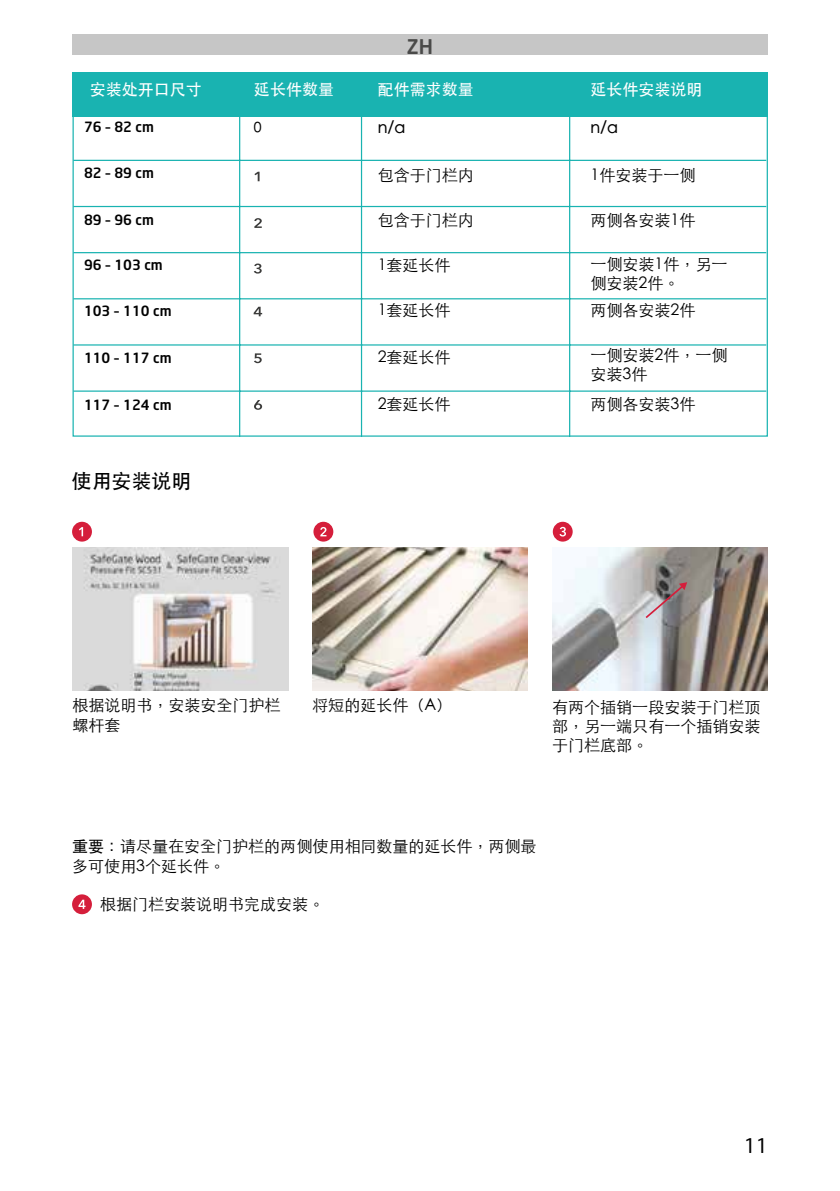
<style>
.page{position:relative;width:840px;height:1191px;background:#fff}
.page>*{position:absolute;margin:0;border:0;box-sizing:border-box;transform-origin:0 0}
.t1{font:500 20px "ST Heiti TC";color:#000}
.t2{font:20px "Neo Sans";color:#000}
.t3{font:500 20px "Neo Sans";color:#4a4a49}
.t4{font:300 16px/19.2px "ST Heiti TC";color:#000}
.t5{font:500 16px "ST Heiti TC";color:#fff}
.t6{font:500 16px "ST Heiti TC";color:#000}
.t7{font:500 14px "Neo Sans";color:#000}
.t8{font:500 14px "ST Heiti TC";color:#000}
.s1{font-weight:500}
</style>
<div class="page">
<svg style="left:254px;top:172px;width:5px;height:9px"></svg>
<svg style="left:254px;top:218px;width:7px;height:10px"></svg>
<svg style="left:254px;top:263px;width:7px;height:10px"></svg>
<svg style="left:253px;top:307px;width:9px;height:9px"></svg>
<svg style="left:254px;top:353px;width:7px;height:10px"></svg>
<svg style="left:254px;top:400px;width:8px;height:10px"></svg>
<hr style="left:239px;top:116px;width:1px;height:321px;background:#19b3b1">
<hr style="left:361px;top:116px;width:1px;height:321px;background:#19b3b1">
<hr style="left:568px;top:116px;width:2px;height:321px;background:#19b3b1">
<hr style="left:73px;top:160px;width:692px;height:1px;background:#19b3b1">
<hr style="left:73px;top:206px;width:692px;height:1px;background:#19b3b1">
<hr style="left:73px;top:252px;width:692px;height:1px;background:#19b3b1">
<hr style="left:73px;top:298px;width:692px;height:1px;background:#19b3b1">
<hr style="left:73px;top:344px;width:692px;height:1px;background:#19b3b1">
<hr style="left:73px;top:390px;width:692px;height:2px;background:#19b3b1">
<div style="left:72px;top:72px;width:695px;height:45px;background:#19b3b1"></div>
<img style="left:552px;top:547px;width:215px;height:143px">
<img style="left:72px;top:547px;width:216px;height:143px">
<img style="left:312px;top:547px;width:215px;height:143px">
<svg style="left:643px;top:582px;width:43px;height:38px;background:#978c90"></svg>
<div style="left:552px;top:522px;width:20px;height:19px;background:#d51e3b;border-radius:50%"></div>
<svg style="left:559px;top:527px;width:6px;height:9px"></svg>
<div style="left:72px;top:522px;width:20px;height:19px;background:#d51e3b;border-radius:50%"></div>
<svg style="left:79px;top:527px;width:4px;height:9px"></svg>
<div style="left:313px;top:522px;width:20px;height:19px;background:#d51e3b;border-radius:50%"></div>
<svg style="left:320px;top:527px;width:6px;height:9px"></svg>
<div style="left:72px;top:894px;width:20px;height:20px;background:#d51e3b;border-radius:50%"></div>
<svg style="left:78px;top:899px;width:7px;height:10px"></svg>
<div style="left:72px;top:34px;width:695px;height:21px;background:#c6c6c6"></div>
<p class="t3" style="left:407px;top:34px;width:28px">ZH</p>
<p class="t5" style="left:90px;top:81px;width:113px">安装处开口尺寸</p>
<p class="t5" style="left:254px;top:81px;width:82px">延长件数量</p>
<p class="t5" style="left:377px;top:81px;width:97px">配件需求数量</p>
<p class="t5" style="left:590px;top:81px;width:113px">延长件安装说明</p>
<p class="t7" style="left:84px;top:118px;width:71px">76 – 82 cm</p>
<p class="t8" style="left:254px;top:120px;width:9px">0</p>
<p class="t6" style="left:377px;top:120px;width:29px">n/a</p>
<p class="t6" style="left:590px;top:120px;width:29px">n/a</p>
<p class="t7" style="left:84px;top:164px;width:71px">82 – 89 cm</p>
<p class="t7" style="left:84px;top:211px;width:71px">89 – 96 cm</p>
<p class="t7" style="left:84px;top:256px;width:80px">96 – 103 cm</p>
<p class="t7" style="left:84px;top:302px;width:89px">103 – 110 cm</p>
<p class="t7" style="left:84px;top:349px;width:89px">110 – 117 cm</p>
<p class="t7" style="left:84px;top:395px;width:89px">117 – 124 cm</p>
<p class="t4" style="left:377px;top:164px;width:97px">包含于门栏内</p>
<p class="t4" style="left:590px;top:164px;width:106px">1件安装于一侧</p>
<p class="t4" style="left:590px;top:209px;width:106px">两侧各安装1件</p>
<p class="t4" style="left:590px;top:252px;width:138px">一侧安装1件，另一侧安装2件。</p>
<p class="t4" style="left:377px;top:209px;width:97px">包含于门栏内</p>
<p class="t4" style="left:377px;top:254px;width:74px">1套延长件</p>
<p class="t4" style="left:377px;top:299px;width:74px">1套延长件</p>
<p class="t4" style="left:377px;top:345px;width:74px">2套延长件</p>
<p class="t4" style="left:377px;top:393px;width:74px">2套延长件</p>
<p class="t4" style="left:590px;top:299px;width:106px">两侧各安装2件</p>
<p class="t4" style="left:590px;top:344px;width:138px">一侧安装2件，一侧安装3件</p>
<p class="t4" style="left:590px;top:393px;width:106px">两侧各安装3件</p>
<p class="t1" style="left:71px;top:470px;width:121px">使用安装说明</p>
<p class="t4" style="left:72px;top:694px;width:209px">根据说明书，安装安全门护栏螺杆套</p>
<p class="t4" style="left:312px;top:694px;width:141px">将短的延长件（A）</p>
<p class="t4" style="left:552px;top:695px;width:209px;text-align:justify">有两个插销一段安装于门栏顶部，另一端只有一个插销安装于门栏底部。</p>
<p class="t4" style="left:72px;top:835px;width:465px"><span class="s1">重要：</span>请尽量在安全门护栏的两侧使用相同数量的延长件，两侧最多可使用3个延长件。</p>
<p class="t4" style="left:100px;top:893px;width:225px">根据门栏安装说明书完成安装。</p>
<p class="t2" style="left:743px;top:1133px;width:26px">11</p>
</div>
